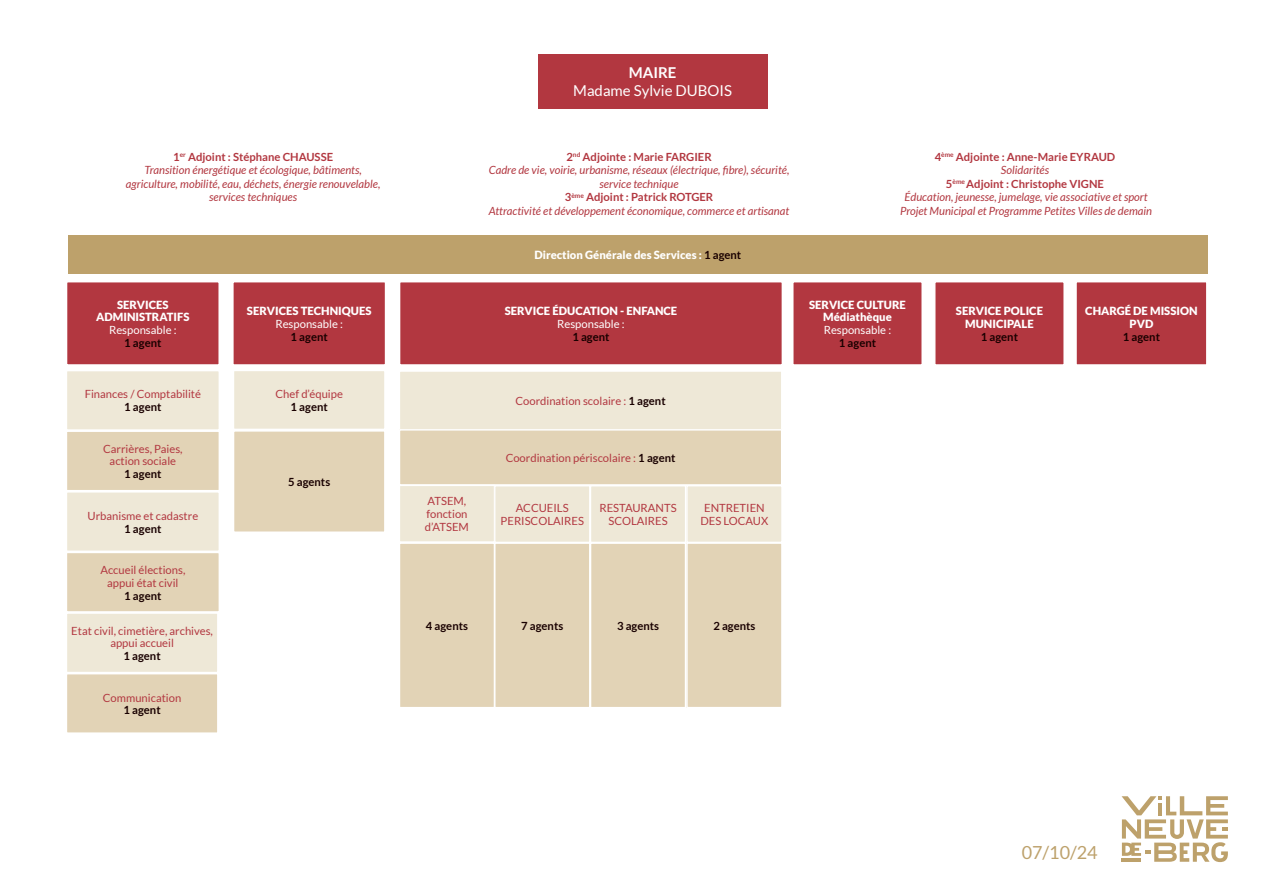
<style>
.page{position:relative;width:1263px;height:893px;background:#fff}
.page>*{position:absolute;margin:0;border:0;box-sizing:border-box;transform-origin:0 0}
.t1{font:18px "Lato";color:#bda16b}
.t2{font:15px "Lato";color:#fff}
.t3{font:700 15px "Lato";color:#fff}
.t4{font:italic 11.25px "Lato";color:#b23740}
.t5{font:11.25px/12.9px "Lato";color:#b23740;text-align:center}
.t6{font:900 11.25px/12.8px "Lato";color:#fff;text-align:center}
.t7{font:700 11.25px "Lato";color:#b23740}
.t8{font:700 11.25px "Lato";color:#190000}
.t9{font:11.25px "Lato";color:#fff}
.s1{font-weight:700;color:#190000}
</style>
<div class="page">
<div style="left:538px;top:54px;width:229px;height:55px;background:#b23740"></div>
<div style="left:68px;top:235px;width:1140px;height:38px;background:#bda16b"></div>
<div style="left:793px;top:282px;width:129px;height:83px;background:#b23740"></div>
<div style="left:792px;top:281px;width:131px;height:85px;border:2px solid #fff"></div>
<div style="left:233px;top:282px;width:153px;height:83px;background:#b23740"></div>
<div style="left:232px;top:281px;width:154px;height:85px;border:2px solid #fff"></div>
<div style="left:935px;top:282px;width:129px;height:83px;background:#b23740"></div>
<div style="left:934px;top:281px;width:131px;height:85px;border:2px solid #fff"></div>
<div style="left:1076px;top:282px;width:131px;height:83px;background:#b23740"></div>
<div style="left:1075px;top:281px;width:132px;height:85px;border:2px solid #fff"></div>
<div style="left:400px;top:282px;width:382px;height:83px;background:#b23740"></div>
<div style="left:399px;top:281px;width:384px;height:85px;border:2px solid #fff"></div>
<div style="left:66px;top:371px;width:153px;height:59px;background:#eee8d7"></div>
<div style="left:66px;top:370px;width:154px;height:61px;border:2px solid #fff"></div>
<div style="left:234px;top:370px;width:151px;height:59px;background:#eee8d7"></div>
<div style="left:233px;top:370px;width:153px;height:60px;border:1px solid #fff"></div>
<div style="left:399px;top:371px;width:383px;height:59px;background:#eee8d7"></div>
<div style="left:399px;top:370px;width:383px;height:61px;border:1px solid #fff"></div>
<div style="left:66px;top:431px;width:153px;height:60px;background:#e2d3b6"></div>
<div style="left:66px;top:430px;width:154px;height:61px;border:2px solid #fff"></div>
<div style="left:234px;top:431px;width:151px;height:101px;background:#e2d3b6"></div>
<div style="left:233px;top:430px;width:153px;height:103px;border:2px solid #fff"></div>
<div style="left:399px;top:430px;width:383px;height:55px;background:#e2d3b6"></div>
<div style="left:399px;top:429px;width:383px;height:57px;border:2px solid #fff"></div>
<div style="left:66px;top:492px;width:153px;height:59px;background:#eee8d7"></div>
<div style="left:66px;top:491px;width:154px;height:61px;border:2px solid #fff"></div>
<div style="left:399px;top:485px;width:95px;height:57px;background:#eee8d7"></div>
<div style="left:399px;top:485px;width:96px;height:58px;border:1px solid #fff"></div>
<div style="left:495px;top:486px;width:95px;height:56px;background:#eee8d7"></div>
<div style="left:494px;top:485px;width:96px;height:58px;border:1px solid #fff"></div>
<div style="left:590px;top:486px;width:95px;height:56px;background:#eee8d7"></div>
<div style="left:590px;top:485px;width:96px;height:58px;border:1px solid #fff"></div>
<div style="left:687px;top:486px;width:95px;height:56px;background:#eee8d7"></div>
<div style="left:686px;top:485px;width:97px;height:58px;border:1px solid #fff"></div>
<div style="left:66px;top:552px;width:153px;height:60px;background:#e2d3b6"></div>
<div style="left:66px;top:552px;width:154px;height:61px;border:2px solid #fff"></div>
<div style="left:399px;top:543px;width:95px;height:165px;background:#e2d3b6"></div>
<div style="left:399px;top:542px;width:96px;height:166px;border:2px solid #fff"></div>
<div style="left:495px;top:543px;width:95px;height:165px;background:#e2d3b6"></div>
<div style="left:494px;top:542px;width:96px;height:166px;border:2px solid #fff"></div>
<div style="left:590px;top:543px;width:95px;height:165px;background:#e2d3b6"></div>
<div style="left:590px;top:542px;width:96px;height:166px;border:2px solid #fff"></div>
<div style="left:687px;top:543px;width:95px;height:165px;background:#e2d3b6"></div>
<div style="left:686px;top:542px;width:97px;height:166px;border:2px solid #fff"></div>
<div style="left:66px;top:613px;width:152px;height:59px;background:#eee8d7"></div>
<div style="left:66px;top:612px;width:153px;height:61px;border:2px solid #fff"></div>
<div style="left:66px;top:674px;width:152px;height:59px;background:#e2d3b6"></div>
<div style="left:66px;top:673px;width:153px;height:61px;border:2px solid #fff"></div>
<div style="left:67px;top:282px;width:152px;height:83px;background:#b23740"></div>
<div style="left:66px;top:281px;width:154px;height:85px;border:2px solid #fff"></div>
<svg style="left:1121px;top:796px;width:107px;height:66px"></svg>
<p class="t7" style="left:173px;top:150px;width:161px">1<sup>er</sup> Adjoint : Stéphane CHAUSSE</p>
<p class="t4" style="left:144px;top:164px;width:219px">Transition énergétique et écologique, bâtiments,</p>
<p class="t4" style="left:126px;top:177px;width:256px">agriculture, mobilité, eau, déchets, énergie renouvelable,</p>
<p class="t4" style="left:209px;top:191px;width:89px">services techniques</p>
<p class="t6" style="left:117px;top:298px;width:53px">SERVICES</p>
<p class="t6" style="left:96px;top:311px;width:95px">ADMINISTRATIFS</p>
<p class="t9" style="left:109px;top:324px;width:69px">Responsable :</p>
<p class="t8" style="left:124px;top:337px;width:39px">1 agent</p>
<p class="t5" style="left:85px;top:388px;width:118px">Finances / Comptabilité</p>
<p class="t8" style="left:124px;top:401px;width:39px">1 agent</p>
<p class="t5" style="left:103px;top:442px;width:81px">Carrières, Paies,</p>
<p class="t5" style="left:110px;top:455px;width:68px">action sociale</p>
<p class="t8" style="left:124px;top:468px;width:39px">1 agent</p>
<p class="t5" style="left:87px;top:509px;width:112px">Urbanisme et cadastre</p>
<p class="t8" style="left:124px;top:522px;width:39px">1 agent</p>
<p class="t5" style="left:100px;top:563px;width:87px">Accueil élections,</p>
<p class="t5" style="left:107px;top:576px;width:73px">appui état civil</p>
<p class="t8" style="left:124px;top:589px;width:39px">1 agent</p>
<p class="t5" style="left:71px;top:624px;width:143px">Etat civil, cimetière, archives, appui accueil</p>
<p class="t8" style="left:124px;top:650px;width:39px">1 agent</p>
<p class="t5" style="left:103px;top:691px;width:80px">Communication</p>
<p class="t8" style="left:124px;top:704px;width:39px">1 agent</p>
<p class="t6" style="left:247px;top:304px;width:126px">SERVICES TECHNIQUES</p>
<p class="t9" style="left:275px;top:318px;width:69px">Responsable :</p>
<p class="t8" style="left:291px;top:330px;width:39px">1 agent</p>
<p class="t5" style="left:275px;top:387px;width:69px">Chef d’équipe</p>
<p class="t8" style="left:291px;top:400px;width:39px">1 agent</p>
<p class="t8" style="left:288px;top:476px;width:44px">5 agents</p>
<p class="t3" style="left:629px;top:64px;width:49px">MAIRE</p>
<p class="t2" style="left:573px;top:83px;width:160px">Madame Sylvie DUBOIS</p>
<p class="t5" style="left:428px;top:495px;width:40px">ATSEM,</p>
<p class="t5" style="left:426px;top:508px;width:43px">fonction</p>
<p class="t5" style="left:425px;top:520px;width:46px">d’ATSEM</p>
<p class="t7" style="left:566px;top:150px;width:147px">2<sup>nd</sup> Adjointe : Marie FARGIER</p>
<p class="t4" style="left:489px;top:164px;width:302px">Cadre de vie, voirie, urbanisme, réseaux (électrique, fibre), sécurité,</p>
<p class="t4" style="left:599px;top:177px;width:81px">service technique</p>
<p class="t7" style="left:565px;top:191px;width:150px">3<sup>ème</sup> Adjoint : Patrick ROTGER</p>
<p class="t4" style="left:489px;top:204px;width:302px">Attractivité et développement économique, commerce et artisanat</p>
<p class="t6" style="left:534px;top:248px;width:208px">Direction Générale des Services : <span class="s1">1 agent</span></p>
<p class="t6" style="left:505px;top:304px;width:174px">SERVICE ÉDUCATION - ENFANCE</p>
<p class="t9" style="left:557px;top:318px;width:69px">Responsable :</p>
<p class="t8" style="left:572px;top:330px;width:39px">1 agent</p>
<p class="t5" style="left:515px;top:394px;width:152px">Coordination scolaire : <span class="s1">1 agent</span></p>
<p class="t5" style="left:506px;top:451px;width:171px">Coordination périscolaire : <span class="s1">1 agent</span></p>
<p class="t5" style="left:501px;top:501px;width:85px;line-height:13.5px">ACCUEILS<br>PERISCOLAIRES</p>
<p class="t5" style="left:599px;top:502px;width:79px">RESTAURANTS<br>SCOLAIRES</p>
<p class="t5" style="left:704px;top:502px;width:62px">ENTRETIEN</p>
<p class="t5" style="left:700px;top:514px;width:69px">DES LOCAUX</p>
<p class="t7" style="left:935px;top:150px;width:182px">4<sup>ème</sup> Adjointe : Anne-Marie EYRAUD</p>
<p class="t4" style="left:1001px;top:164px;width:50px">Solidarités</p>
<p class="t7" style="left:946px;top:177px;width:160px">5<sup>ème</sup> Adjoint : Christophe VIGNE</p>
<p class="t4" style="left:904px;top:191px;width:245px">Éducation, jeunesse, jumelage, vie associative et sport</p>
<p class="t4" style="left:900px;top:204px;width:254px">Projet Municipal et Programme Petites Villes de demain</p>
<p class="t6" style="left:809px;top:298px;width:98px">SERVICE CULTURE<br>Médiathèque</p>
<p class="t9" style="left:824px;top:324px;width:69px">Responsable :</p>
<p class="t8" style="left:839px;top:337px;width:39px">1 agent</p>
<p class="t6" style="left:956px;top:304px;width:89px">SERVICE POLICE<br>MUNICIPALE</p>
<p class="t8" style="left:981px;top:330px;width:39px">1 agent</p>
<p class="t6" style="left:1085px;top:304px;width:114px">CHARGÉ DE MISSION</p>
<p class="t6" style="left:1129px;top:317px;width:25px">PVD</p>
<p class="t8" style="left:1123px;top:330px;width:39px">1 agent</p>
<p class="t8" style="left:426px;top:619px;width:44px">4 agents</p>
<p class="t8" style="left:521px;top:619px;width:44px">7 agents</p>
<p class="t8" style="left:617px;top:619px;width:44px">3 agents</p>
<p class="t8" style="left:713px;top:619px;width:44px">2 agents</p>
<p class="t1" style="left:1022px;top:842px;width:78px">07/10/24</p>
</div>
